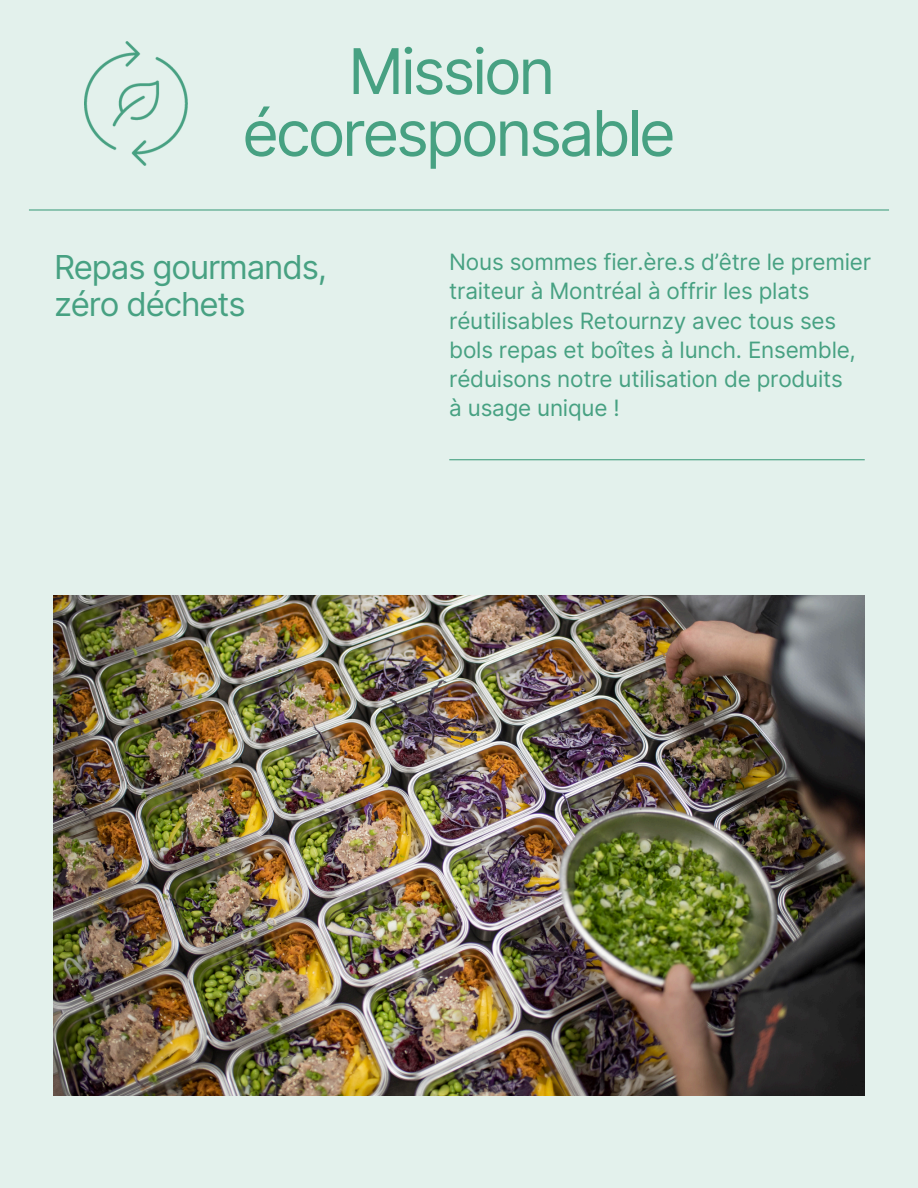
<style>
.page{position:relative;width:918px;height:1188px;background:#e3f1ec}
.page>*{position:absolute;margin:0;border:0;box-sizing:border-box;transform-origin:0 0}
.t1{font:63px/61.8px "Inter";letter-spacing:-.05em;color:#47a182;text-align:center}
.t2{font:33px/37.2px "Inter";letter-spacing:-.035em;color:#47a182}
.t3{font:22.5px/29.2px "Inter";letter-spacing:-.01em;color:#47a182}
</style>
<div class="page">
<hr style="left:29px;top:209px;width:860px;height:2px;background:#47a182">
<hr style="left:449px;top:459px;width:416px;height:1px;background:#47a182">
<img style="left:85px;top:41px;width:102px;height:125px">
<img style="left:53px;top:595px;width:811px;height:501px">
<h1 class="t1" style="left:242px;top:40px;width:435px">Mission écoresponsable</h1>
<p class="t2" style="left:54px;top:248px;width:274px">Repas gourmands, zéro déchets</p>
<p class="t3" style="left:449px;top:247px;width:423px">Nous sommes fier.ère.s d’être le premier traiteur à Montréal à offrir les plats réutilisables Retournzy avec tous ses bols repas et boîtes à lunch. Ensemble, réduisons notre utilisation de produits</p>
<p class="t3" style="left:449px;top:394px;width:172px">à usage unique !</p>
</div>
